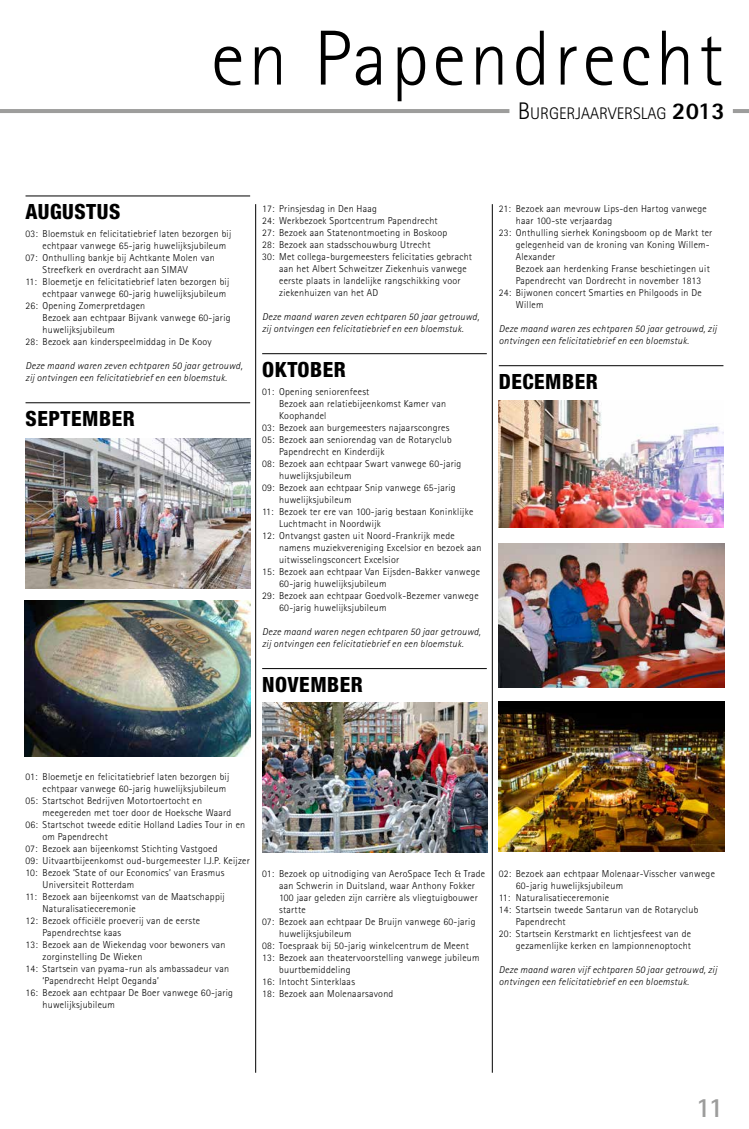
<style>
.page{position:relative;width:749px;height:1129px;background:#fff}
.page>*{position:absolute;margin:0;border:0;box-sizing:border-box;transform-origin:0 0}
.t1{font:300 78px "Rotis Sans Serif";letter-spacing:.05em;color:#000}
.t2{font:700 28px "Rotis Sans Serif";color:#9d9d9c}
.t3{font:800 condensed 21px "Helvetica Neue LT Std";letter-spacing:.025em;color:#000}
.t4{font:300 16.8px "Rotis Sans Serif";color:#000}
.t5{font:300 10px "Rotis Sans Serif";letter-spacing:.025em;color:#000}
.t6{font:italic 300 10px/12px "Rotis Sans Serif";letter-spacing:.025em;color:#000}
.s1{font-size:24px}
.s2{font-weight:800;font-size:24px}
</style>
<div class="page">
<hr style="left:732px;top:109px;width:16px;height:4px;background:#9d9d9c">
<hr style="left:0;top:109px;width:509px;height:4px;background:#9d9d9c">
<hr style="left:26px;top:195px;width:224px;height:1px;background:#000">
<hr style="left:26px;top:402px;width:224px;height:1px;background:#000">
<hr style="left:262px;top:353px;width:224px;height:1px;background:#000">
<hr style="left:262px;top:668px;width:224px;height:1px;background:#000">
<hr style="left:498px;top:365px;width:225px;height:1px;background:#000">
<img style="left:498px;top:543px;width:226px;height:144px">
<hr style="left:255px;top:204px;width:1px;height:868px;background:#000">
<hr style="left:491px;top:204px;width:1px;height:868px;background:#000">
<img style="left:25px;top:438px;width:225px;height:150px">
<img style="left:498px;top:701px;width:226px;height:150px">
<img style="left:262px;top:702px;width:225px;height:150px">
<img style="left:25px;top:600px;width:225px;height:156px">
<img style="left:498px;top:400px;width:225px;height:127px">
<h1 class="t1" style="left:211px;top:13px;width:513px">en Papendrecht</h1>
<h3 class="t4" style="left:517px;top:104px;width:208px"><span class="s1">B</span>URGERJAARVERSLAG <span class="s2">2013</span></h3>
<h3 class="t3" style="left:26px;top:199px;width:96px">AUGUSTUS</h3>
<p class="t5" style="left:26px;top:228px;width:207px">03: Bloemstuk en felicitatiebrief laten bezorgen bij</p>
<p class="t5" style="left:43px;top:240px;width:185px">echtpaar vanwege 65-jarig huwelijksjubileum</p>
<p class="t5" style="left:26px;top:252px;width:191px">07: Onthulling bankje bij Achtkante Molen van</p>
<p class="t5" style="left:43px;top:264px;width:147px">Streefkerk en overdracht aan SIMAV</p>
<p class="t5" style="left:26px;top:276px;width:205px">11: Bloemetje en felicitatiebrief laten bezorgen bij</p>
<p class="t5" style="left:43px;top:288px;width:185px">echtpaar vanwege 60-jarig huwelijksjubileum</p>
<p class="t5" style="left:26px;top:300px;width:121px">26: Opening Zomerpretdagen</p>
<p class="t5" style="left:43px;top:312px;width:189px">Bezoek aan echtpaar Bijvank vanwege 60-jarig</p>
<p class="t5" style="left:43px;top:324px;width:74px">huwelijksjubileum</p>
<p class="t5" style="left:26px;top:336px;width:188px">28: Bezoek aan kinderspeelmiddag in De Kooy</p>
<p class="t6" style="left:26px;top:359px;width:218px">Deze maand waren zeven echtparen 50 jaar getrouwd, zij ontvingen een felicitatiebrief en een bloemstuk.</p>
<h3 class="t3" style="left:26px;top:405px;width:111px">SEPTEMBER</h3>
<p class="t5" style="left:262px;top:203px;width:116px">17: Prinsjesdag in Den Haag</p>
<p class="t5" style="left:262px;top:215px;width:177px">24: Werkbezoek Sportcentrum Papendrecht</p>
<p class="t5" style="left:262px;top:227px;width:186px">27: Bezoek aan Statenontmoeting in Boskoop</p>
<p class="t5" style="left:262px;top:239px;width:170px">28: Bezoek aan stadsschouwburg Utrecht</p>
<p class="t5" style="left:262px;top:251px;width:211px">30: Met collega-burgemeesters felicitaties gebracht</p>
<p class="t5" style="left:279px;top:263px;width:189px">aan het Albert Schweitzer Ziekenhuis vanwege</p>
<p class="t5" style="left:279px;top:275px;width:183px">eerste plaats in landelijke rangschikking voor</p>
<p class="t5" style="left:279px;top:287px;width:101px">ziekenhuizen van het AD</p>
<p class="t6" style="left:262px;top:310px;width:218px">Deze maand waren zeven echtparen 50 jaar getrouwd, zij ontvingen een felicitatiebrief en een bloemstuk.</p>
<h3 class="t3" style="left:262px;top:356px;width:85px">OKTOBER</h3>
<p class="t5" style="left:262px;top:385px;width:109px">01: Opening seniorenfeest</p>
<p class="t5" style="left:279px;top:397px;width:168px">Bezoek aan relatiebijeenkomst Kamer van</p>
<p class="t5" style="left:279px;top:409px;width:49px">Koophandel</p>
<p class="t5" style="left:262px;top:421px;width:189px">03: Bezoek aan burgemeesters najaarscongres</p>
<p class="t5" style="left:262px;top:433px;width:191px">05: Bezoek aan seniorendag van de Rotaryclub</p>
<p class="t5" style="left:279px;top:445px;width:107px">Papendrecht en Kinderdijk</p>
<p class="t5" style="left:262px;top:457px;width:201px">08: Bezoek aan echtpaar Swart vanwege 60-jarig</p>
<p class="t5" style="left:279px;top:469px;width:74px">huwelijksjubileum</p>
<p class="t5" style="left:262px;top:481px;width:195px">09: Bezoek aan echtpaar Snip vanwege 65-jarig</p>
<p class="t5" style="left:279px;top:493px;width:74px">huwelijksjubileum</p>
<p class="t5" style="left:262px;top:505px;width:212px">11: Bezoek ter ere van 100-jarig bestaan Koninklijke</p>
<p class="t5" style="left:279px;top:517px;width:103px">Luchtmacht in Noordwijk</p>
<p class="t5" style="left:262px;top:529px;width:194px">12: Ontvangst gasten uit Noord-Frankrijk mede</p>
<p class="t5" style="left:279px;top:541px;width:204px">namens muziekvereniging Excelsior en bezoek aan</p>
<p class="t5" style="left:279px;top:553px;width:121px">uitwisselingsconcert Excelsior</p>
<p class="t5" style="left:262px;top:565px;width:219px">15: Bezoek aan echtpaar Van Eijsden-Bakker vanwege</p>
<p class="t5" style="left:279px;top:577px;width:109px">60-jarig huwelijksjubileum</p>
<p class="t5" style="left:262px;top:589px;width:218px">29: Bezoek aan echtpaar Goedvolk-Bezemer vanwege</p>
<p class="t5" style="left:279px;top:601px;width:109px">60-jarig huwelijksjubileum</p>
<p class="t6" style="left:262px;top:625px;width:220px">Deze maand waren negen echtparen 50 jaar getrouwd, zij ontvingen een felicitatiebrief en een bloemstuk.</p>
<h3 class="t3" style="left:262px;top:671px;width:102px">NOVEMBER</h3>
<p class="t5" style="left:498px;top:203px;width:209px">21: Bezoek aan mevrouw Lips-den Hartog vanwege</p>
<p class="t5" style="left:515px;top:215px;width:98px">haar 100-ste verjaardag</p>
<p class="t5" style="left:498px;top:227px;width:215px">23: Onthulling sierhek Koningsboom op de Markt ter</p>
<p class="t5" style="left:515px;top:239px;width:195px">gelegenheid van de kroning van Koning Willem-</p>
<p class="t5" style="left:515px;top:251px;width:41px">Alexander</p>
<p class="t5" style="left:515px;top:263px;width:195px">Bezoek aan herdenking Franse beschietingen uit</p>
<p class="t5" style="left:515px;top:275px;width:187px">Papendrecht van Dordrecht in november 1813</p>
<p class="t5" style="left:498px;top:287px;width:204px">24: Bijwonen concert Smarties en Philgoods in De</p>
<p class="t5" style="left:515px;top:299px;width:29px">Willem</p>
<p class="t6" style="left:498px;top:322px;width:219px">Deze maand waren zes echtparen 50 jaar getrouwd, zij ontvingen een felicitatiebrief en een bloemstuk.</p>
<h3 class="t3" style="left:498px;top:368px;width:100px">DECEMBER</h3>
<p class="t5" style="left:26px;top:770px;width:205px">01: Bloemetje en felicitatiebrief laten bezorgen bij</p>
<p class="t5" style="left:43px;top:782px;width:185px">echtpaar vanwege 60-jarig huwelijksjubileum</p>
<p class="t5" style="left:26px;top:794px;width:178px">05: Startschot Bedrijven Motortoertocht en</p>
<p class="t5" style="left:43px;top:806px;width:190px">meegereden met toer door de Hoeksche Waard</p>
<p class="t5" style="left:26px;top:818px;width:221px">06: Startschot tweede editie Holland Ladies Tour in en</p>
<p class="t5" style="left:43px;top:830px;width:67px">om Papendrecht</p>
<p class="t5" style="left:26px;top:842px;width:193px">07: Bezoek aan bijeenkomst Stichting Vastgoed</p>
<p class="t5" style="left:26px;top:854px;width:226px">09: Uitvaartbijeenkomst oud-burgemeester I.J.P. Keijzer</p>
<p class="t5" style="left:26px;top:866px;width:200px">10: Bezoek ‘State of our Economics’ van Erasmus</p>
<p class="t5" style="left:43px;top:878px;width:93px">Universiteit Rotterdam</p>
<p class="t5" style="left:26px;top:890px;width:201px">11: Bezoek aan bijeenkomst van de Maatschappij</p>
<p class="t5" style="left:43px;top:902px;width:95px">Naturalisatieceremonie</p>
<p class="t5" style="left:26px;top:914px;width:176px">12: Bezoek officiële proeverij van de eerste</p>
<p class="t5" style="left:43px;top:926px;width:80px">Papendrechtse kaas</p>
<p class="t5" style="left:26px;top:938px;width:201px">13: Bezoek aan de Wiekendag voor bewoners van</p>
<p class="t5" style="left:43px;top:950px;width:101px">zorginstelling De Wieken</p>
<p class="t5" style="left:26px;top:962px;width:205px">14: Startsein van pyama-run als ambassadeur van</p>
<p class="t5" style="left:43px;top:974px;width:118px">‘Papendrecht Helpt Oeganda’</p>
<p class="t5" style="left:26px;top:986px;width:209px">16: Bezoek aan echtpaar De Boer vanwege 60-jarig</p>
<p class="t5" style="left:43px;top:998px;width:74px">huwelijksjubileum</p>
<p class="t5" style="left:262px;top:867px;width:224px">01: Bezoek op uitnodiging van AeroSpace Tech &amp; Trade</p>
<p class="t5" style="left:279px;top:879px;width:197px">aan Schwerin in Duitsland, waar Anthony Fokker</p>
<p class="t5" style="left:279px;top:891px;width:200px">100 jaar geleden zijn carrière als vliegtuigbouwer</p>
<p class="t5" style="left:279px;top:903px;width:28px">startte</p>
<p class="t5" style="left:262px;top:915px;width:215px">07: Bezoek aan echtpaar De Bruijn vanwege 60-jarig</p>
<p class="t5" style="left:279px;top:927px;width:74px">huwelijksjubileum</p>
<p class="t5" style="left:262px;top:939px;width:208px">08: Toespraak bij 50-jarig winkelcentrum de Meent</p>
<p class="t5" style="left:262px;top:951px;width:219px">13: Bezoek aan theatervoorstelling vanwege jubileum</p>
<p class="t5" style="left:279px;top:963px;width:73px">buurtbemiddeling</p>
<p class="t5" style="left:262px;top:975px;width:94px">16: Intocht Sinterklaas</p>
<p class="t5" style="left:262px;top:987px;width:133px">18: Bezoek aan Molenaarsavond</p>
<p class="t5" style="left:498px;top:867px;width:217px">02: Bezoek aan echtpaar Molenaar-Visscher vanwege</p>
<p class="t5" style="left:515px;top:879px;width:109px">60-jarig huwelijksjubileum</p>
<p class="t5" style="left:498px;top:891px;width:112px">11: Naturalisatieceremonie</p>
<p class="t5" style="left:498px;top:903px;width:201px">14: Startsein tweede Santarun van de Rotaryclub</p>
<p class="t5" style="left:515px;top:915px;width:51px">Papendrecht</p>
<p class="t5" style="left:498px;top:927px;width:194px">20: Startsein Kerstmarkt en lichtjesfeest van de</p>
<p class="t5" style="left:515px;top:939px;width:177px">gezamenlijke kerken en lampionnenoptocht</p>
<p class="t6" style="left:498px;top:963px;width:219px">Deze maand waren vijf echtparen 50 jaar getrouwd, zij ontvingen een felicitatiebrief en een bloemstuk.</p>
<h2 class="t2" style="left:695px;top:1089px;width:29px">11</h2>
</div>
